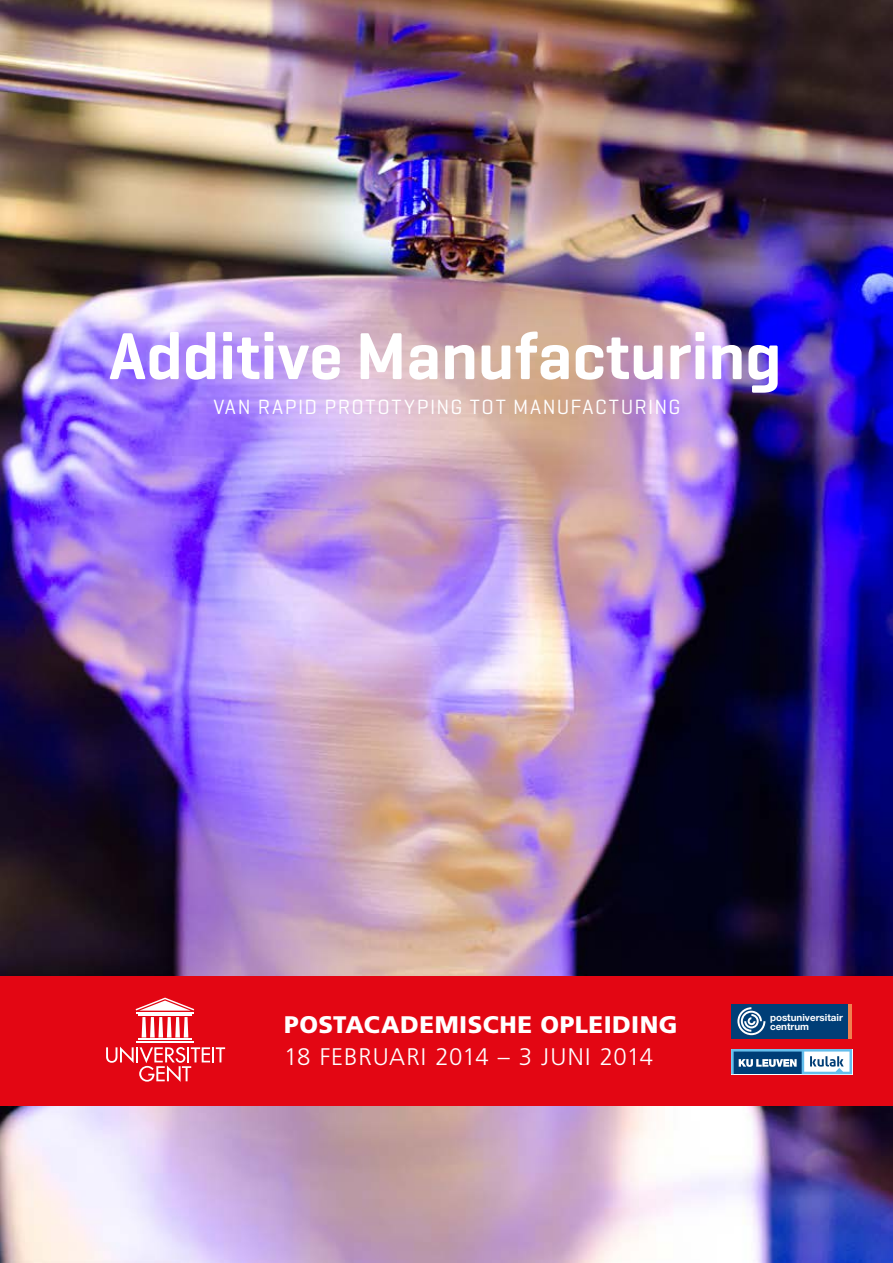
<style>
.page{position:relative;width:893px;height:1263px;background:#fff}
.page>*{position:absolute;margin:0;border:0;box-sizing:border-box;transform-origin:0 0}
.t1{font:600 67.5px "Geogrotesque";color:#fff}
.t2{font:900 24px "Frutiger LT Std";letter-spacing:.02em;color:#fff}
.t3{font:300 24px "Frutiger LT Std";letter-spacing:.03em;color:#fff}
.t4{font:21px "Geogrotesque";letter-spacing:.07em;color:#fff}
.t5{font:700 9.75px/9.1px "Helvetica Neue LT Std";color:#fff}
</style>
<div class="page">
<img style="left:0;top:0;width:893px;height:1263px">
<div style="left:0;top:976px;width:893px;height:130px;background:#e30613"></div>
<hr style="left:136px;top:1041px;width:58px;height:1px;background:#fff">
<hr style="left:136px;top:1012px;width:58px;height:1px;background:#fff">
<hr style="left:138px;top:1038px;width:54px;height:2px;background:#fff">
<hr style="left:138px;top:1014px;width:54px;height:2px;background:#fff">
<svg style="left:142px;top:1017px;width:46px;height:20px"></svg>
<svg style="left:136px;top:997px;width:58px;height:13px"></svg>
<svg style="left:106px;top:1047px;width:119px;height:35px"></svg>
<svg style="left:731px;top:1049px;width:121px;height:25px;background:#6a98bc"></svg>
<div style="left:731px;top:1004px;width:117px;height:34px;background:#003e77"></div>
<svg style="left:737px;top:1007px;width:28px;height:28px"></svg>
<hr style="left:848px;top:1004px;width:4px;height:34px;background:#f08150">
<h1 class="t1" style="left:109px;top:314px;width:674px">Additive Manufacturing</h1>
<p class="t4" style="left:213px;top:393px;width:468px">VAN RAPID PROTOTYPING TOT MANUFACTURING</p>
<p class="t2" style="left:284px;top:1010px;width:395px">POSTACADEMISCHE OPLEIDING</p>
<p class="t3" style="left:284px;top:1043px;width:370px">18 FEBRUARI 2014 – 3 JUNI 2014</p>
<p class="t5" style="left:770px;top:1013px;width:74px">postuniversitair centrum</p>
</div>
